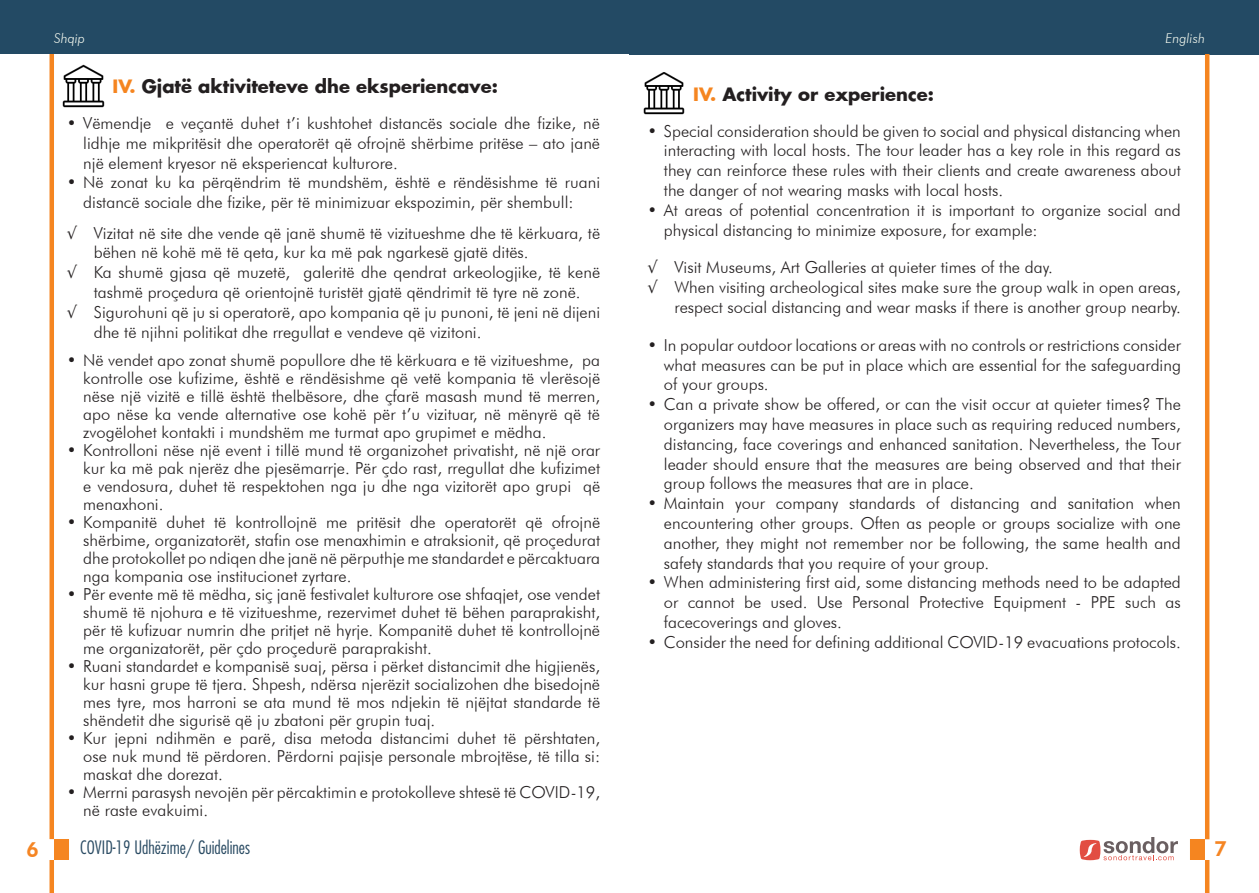
<style>
.page{position:relative;width:1259px;height:893px;background:#fff}
.page>*{position:absolute;margin:0;border:0;box-sizing:border-box;transform-origin:0 0}
.t1{font:800 21px "Futura BT";color:#f58523}
.t2{font:700 18px "Futura";color:#231f20}
.t3{font:300 condensed 18px "Futura";color:#2a4b63}
.t4{font:300 16.5px/19.8px "Futura BT";color:#231f20;text-align:justify}
.t5{font:italic 300 13.5px "Futura BT";color:#f4f9ef}
.s1{color:#f58520}
.s2{font-weight:400}
</style>
<div class="page">
<hr style="left:50px;top:54px;width:4px;height:785px;background:#f58520">
<div style="left:0;top:0;width:629px;height:54px;background:#234a64"></div>
<div style="left:629px;top:0;width:630px;height:54px;background:#234a64"></div>
<hr style="left:1205px;top:54px;width:4px;height:785px;background:#f58520">
<hr style="left:1205px;top:860px;width:4px;height:33px;background:#f58520">
<div style="left:1190px;top:839px;width:15px;height:21px;background:#f58520"></div>
<hr style="left:50px;top:860px;width:4px;height:33px;background:#f58520">
<div style="left:54px;top:839px;width:15px;height:21px;background:#f58520"></div>
<svg style="left:1079px;top:837px;width:99px;height:23px"></svg>
<img style="left:643px;top:72px;width:42px;height:43px">
<img style="left:62px;top:65px;width:43px;height:43px">
<p class="t5" style="left:54px;top:30px;width:33px">Shqip</p>
<p class="t5" style="left:1165px;top:30px;width:41px">English</p>
<p class="t2" style="left:113px;top:74px;width:387px"><span class="s1">IV.</span> Gjatë aktiviteteve dhe eksperiencave:</p>
<p class="t4" style="left:83px;top:113px;width:518px;text-indent:-16px">• Vëmendje e veçantë duhet t’i kushtohet distancës sociale dhe fizike, në lidhje me mikpritësit dhe operatorët që ofrojnë shërbime pritëse – ato janë një element kryesor në eksperiencat kulturore.</p>
<p class="t4" style="left:83px;top:173px;width:518px;text-indent:-16px">• Në zonat ku ka përqëndrim të mundshëm, është e rëndësishme të ruani distancë sociale dhe fizike, për të minimizuar ekspozimin, për shembull:</p>
<p class="t4" style="left:94px;top:223px;width:508px;text-indent:-27px"><span class="s2">√</span> Vizitat në site dhe vende që janë shumë të vizitueshme dhe të kërkuara, të bëhen në kohë më të qeta, kur ka më pak ngarkesë gjatë ditës.</p>
<p class="t4" style="left:67px;top:262px;width:535px;text-align:center"><span class="s2">√</span> Ka shumë gjasa që muzetë, galeritë dhe qendrat arkeologjike, të kenë tashmë proçedura që orientojnë turistët gjatë qëndrimit të tyre në zonë.</p>
<p class="t4" style="left:94px;top:302px;width:508px;text-indent:-27px"><span class="s2">√</span> Sigurohuni që ju si operatorë, apo kompania që ju punoni, të jeni në dijeni dhe të njihni politikat dhe rregullat e vendeve që vizitoni.</p>
<p class="t4" style="left:83px;top:351px;width:518px;line-height:18px;text-indent:-16px">• Në vendet apo zonat shumë popullore dhe të kërkuara e të vizitueshme, pa kontrolle ose kufizime, është e rëndësishme që vetë kompania të vlerësojë nëse një vizitë e tillë është thelbësore, dhe çfarë masash mund të merren, apo nëse ka vende alternative ose kohë për t’u vizituar, në mënyrë që të zvogëlohet kontakti i mundshëm me turmat apo grupimet e mëdha.</p>
<p class="t4" style="left:83px;top:441px;width:518px;line-height:18px;text-indent:-16px">• Kontrolloni nëse një event i tillë mund të organizohet privatisht, në një orar kur ka më pak njerëz dhe pjesëmarrje. Për çdo rast, rregullat dhe kufizimet e vendosura, duhet të respektohen nga ju dhe nga vizitorët apo grupi që menaxhoni.</p>
<p class="t4" style="left:83px;top:513px;width:518px;line-height:18px;text-indent:-16px">• Kompanitë duhet të kontrollojnë me pritësit dhe operatorët që ofrojnë shërbime, organizatorët, stafin ose menaxhimin e atraksionit, që proçedurat dhe protokollet po ndiqen dhe janë në përputhje me standardet e përcaktuara nga kompania ose institucionet zyrtare.</p>
<p class="t4" style="left:83px;top:585px;width:518px;line-height:18px;text-indent:-16px">• Për evente më të mëdha, siç janë festivalet kulturore ose shfaqjet, ose vendet shumë të njohura e të vizitueshme, rezervimet duhet të bëhen paraprakisht, për të kufizuar numrin dhe pritjet në hyrje. Kompanitë duhet të kontrollojnë me organizatorët, për çdo proçedurë paraprakisht.</p>
<p class="t4" style="left:83px;top:657px;width:518px;line-height:18px;text-indent:-16px">• Ruani standardet e kompanisë suaj, përsa i përket distancimit dhe higjienës, kur hasni grupe të tjera. Shpesh, ndërsa njerëzit socializohen dhe bisedojnë mes tyre, mos harroni se ata mund të mos ndjekin të njëjtat standarde të shëndetit dhe sigurisë që ju zbatoni për grupin tuaj.</p>
<p class="t4" style="left:83px;top:729px;width:518px;line-height:18px;text-indent:-16px">• Kur jepni ndihmën e parë, disa metoda distancimi duhet të përshtaten, ose nuk mund të përdoren. Përdorni pajisje personale mbrojtëse, të tilla si: maskat dhe dorezat.</p>
<p class="t4" style="left:83px;top:783px;width:518px;line-height:18px;text-indent:-16px">• Merrni parasysh nevojën për përcaktimin e protokolleve shtesë të COVID-19, në raste evakuimi.</p>
<p class="t2" style="left:693px;top:82px;width:242px"><span class="s1">IV.</span> Activity or experience:</p>
<p class="t4" style="left:664px;top:121px;width:518px;text-indent:-16px">• Special consideration should be given to social and physical distancing when interacting with local hosts. The tour leader has a key role in this regard as they can reinforce these rules with their clients and create awareness about the danger of not wearing masks with local hosts.</p>
<p class="t4" style="left:664px;top:200px;width:518px;text-indent:-16px">• At areas of potential concentration it is important to organize social and physical distancing to minimize exposure, for example:</p>
<p class="t4" style="left:647px;top:257px;width:407px"><span class="s2">√</span> Visit Museums, Art Galleries at quieter times of the day.</p>
<p class="t4" style="left:647px;top:277px;width:535px;text-align:right"><span class="s2">√</span> When visiting archeological sites make sure the group walk in open areas, respect social distancing and wear masks if there is another group nearby.</p>
<p class="t4" style="left:664px;top:335px;width:518px;text-indent:-16px">• In popular outdoor locations or areas with no controls or restrictions consider what measures can be put in place which are essential for the safeguarding of your groups.</p>
<p class="t4" style="left:664px;top:394px;width:518px;text-indent:-16px">• Can a private show be offered, or can the visit occur at quieter times? The organizers may have measures in place such as requiring reduced numbers, distancing, face coverings and enhanced sanitation. Nevertheless, the Tour leader should ensure that the measures are being observed and that their group follows the measures that are in place.</p>
<p class="t4" style="left:664px;top:493px;width:518px;text-indent:-16px">• Maintain your company standards of distancing and sanitation when encountering other groups. Often as people or groups socialize with one another, they might not remember nor be following, the same health and safety standards that you require of your group.</p>
<p class="t4" style="left:664px;top:572px;width:518px;text-indent:-16px">• When administering first aid, some distancing methods need to be adapted or cannot be used. Use Personal Protective Equipment - PPE such as facecoverings and gloves.</p>
<p class="t4" style="left:647px;top:632px;width:535px">• Consider the need for defining additional COVID-19 evacuations protocols.</p>
<p class="t1" style="left:26px;top:837px;width:14px">6</p>
<p class="t3" style="left:80px;top:837px;width:171px">COVID-19 Udhëzime/ Guidelines</p>
<p class="t1" style="left:1214px;top:835px;width:14px">7</p>
</div>
